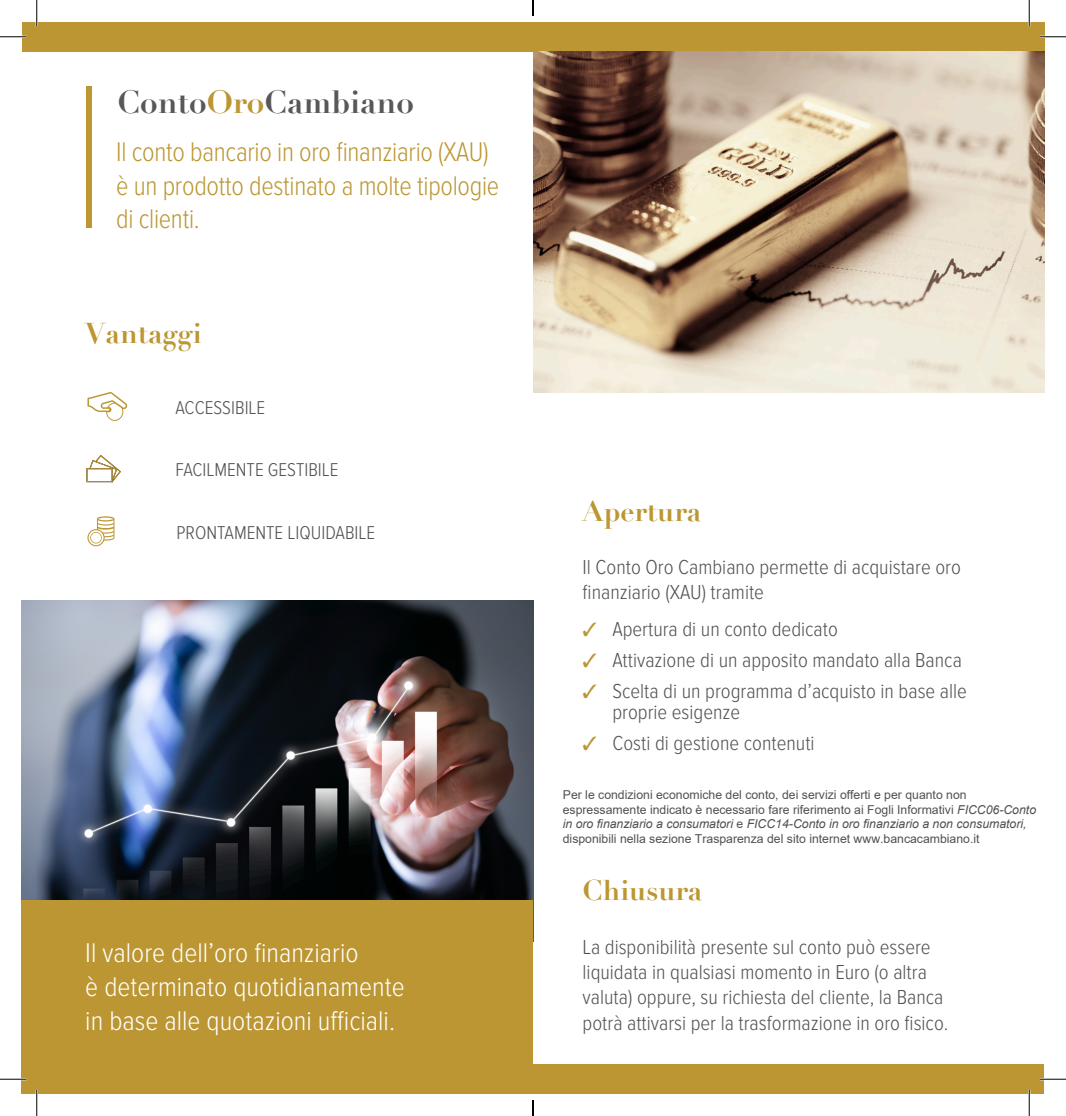
<style>
.page{position:relative;width:1066px;height:1116px;background:#fff}
.page>*{position:absolute;margin:0;border:0;box-sizing:border-box;transform-origin:0 0}
.t1{font:700 31.5px "Didot";color:#57585a}
.t2{font:300 28px "Proxima Nova Cond";color:#fff}
.t3{font:300 28px "Proxima Nova Cond";letter-spacing:-.01em;color:#bb9632;scale:.95 1}
.t4{font:700 28px "Didot";color:#bb9632}
.t5{font:300 21px/25.2px "Proxima Nova Cond";color:#4f5152}
.t6{font:300 19.25px "Proxima Nova Cond";color:#4f5152}
.t7{font:12.25px/14.7px "Arial";color:#4f5152}
.s1{color:#bb9632}
.s2{font-style:italic}
</style>
<div class="page">
<img style="left:22px;top:600px;width:511px;height:300px">
<div style="left:86px;top:86px;width:6px;height:142px;background:#bb9632"></div>
<svg style="left:87px;top:455px;width:34px;height:28px"></svg>
<div style="left:86px;top:468px;width:27px;height:14px;background:#fff"></div>
<div style="left:86px;top:468px;width:27px;height:14px;border:1px solid #bb9632"></div>
<div style="left:22px;top:900px;width:511px;height:193px;background:#bb9632"></div>
<div style="left:22px;top:22px;width:1022px;height:30px;background:#bb9632"></div>
<svg style="left:87px;top:516px;width:27px;height:30px"></svg>
<svg style="left:87px;top:392px;width:40px;height:29px"></svg>
<div style="left:24px;top:1064px;width:1020px;height:29px;background:#bb9632"></div>
<img style="left:533px;top:52px;width:511px;height:341px">
<hr style="left:0;top:36px;width:26px;height:2px;background:#fff">
<hr style="left:1039px;top:36px;width:27px;height:2px;background:#fff">
<hr style="left:0;top:1077px;width:26px;height:3px;background:#fff">
<hr style="left:1039px;top:1077px;width:27px;height:3px;background:#fff">
<hr style="left:36px;top:0;width:2px;height:26px;background:#fff">
<hr style="left:36px;top:1089px;width:2px;height:26px;background:#fff">
<hr style="left:1028px;top:0;width:2px;height:26px;background:#fff">
<hr style="left:1028px;top:1089px;width:2px;height:26px;background:#fff">
<svg style="left:0;top:36px;width:26px;height:1px"></svg>
<svg style="left:1039px;top:36px;width:27px;height:1px"></svg>
<svg style="left:0;top:1078px;width:26px;height:1px"></svg>
<svg style="left:1039px;top:1078px;width:27px;height:1px"></svg>
<svg style="left:36px;top:0;width:1px;height:26px"></svg>
<svg style="left:36px;top:1089px;width:1px;height:26px"></svg>
<svg style="left:1029px;top:0;width:1px;height:26px"></svg>
<svg style="left:1029px;top:1089px;width:1px;height:26px"></svg>
<svg style="left:532px;top:0;width:2px;height:16px"></svg>
<svg style="left:532px;top:1100px;width:2px;height:15px"></svg>
<p class="t1" style="left:117px;top:82px;width:298px">Conto<span class="s1">Oro</span>Cambiano</p>
<p class="t3" style="left:116px;top:136px;width:393px">Il conto bancario in oro finanziario (XAU)</p>
<p class="t3" style="left:116px;top:170px;width:404px">è un prodotto destinato a molte tipologie</p>
<p class="t3" style="left:116px;top:203px;width:89px">di clienti.</p>
<p class="t4" style="left:85px;top:315px;width:118px">Vantaggi</p>
<p class="t6" style="left:175px;top:397px;width:91px">ACCESSIBILE</p>
<p class="t6" style="left:175px;top:459px;width:164px">FACILMENTE GESTIBILE</p>
<p class="t6" style="left:177px;top:521px;width:200px">PRONTAMENTE LIQUIDABILE</p>
<p class="t2" style="left:85px;top:937px;width:275px">Il valore dell’oro finanziario</p>
<p class="t2" style="left:85px;top:970px;width:321px">è determinato quotidianamente</p>
<p class="t2" style="left:85px;top:1004px;width:311px">in base alle quotazioni ufficiali.</p>
<p class="t4" style="left:582px;top:493px;width:120px">Apertura</p>
<p class="t5" style="left:582px;top:554px;width:380px">Il Conto Oro Cambiano permette di acquistare oro finanziario (XAU) tramite</p>
<p class="t5" style="left:582px;top:617px;width:257px"><span class="s1">✓</span> Apertura di un conto dedicato</p>
<p class="t5" style="left:582px;top:647px;width:381px"><span class="s1">✓</span> Attivazione di un apposito mandato alla Banca</p>
<p class="t5" style="left:612px;top:680px;width:356px;line-height:21px;text-indent:-30px"><span class="s1">✓</span> Scelta di un programma d’acquisto in base alle proprie esigenze</p>
<p class="t5" style="left:582px;top:730px;width:233px"><span class="s1">✓</span> Costi di gestione contenuti</p>
<p class="t7" style="left:563px;top:787px;width:475px">Per le condizioni economiche del conto, dei servizi offerti e per quanto non espressamente indicato è necessario fare riferimento ai Fogli Informativi <span class="s2">FICC06-Conto in oro finanziario a consumatori</span> e <span class="s2">FICC14-Conto in oro finanziario a non consumatori, </span>disponibili nella sezione Trasparenza del sito internet www.bancacambiano.it</p>
<p class="t4" style="left:582px;top:872px;width:121px">Chiusura</p>
<p class="t5" style="left:582px;top:934px;width:367px">La disponibilità presente sul conto può essere liquidata in qualsiasi momento in Euro (o altra valuta) oppure, su richiesta del cliente, la Banca potrà attivarsi per la trasformazione in oro fisico.</p>
</div>
